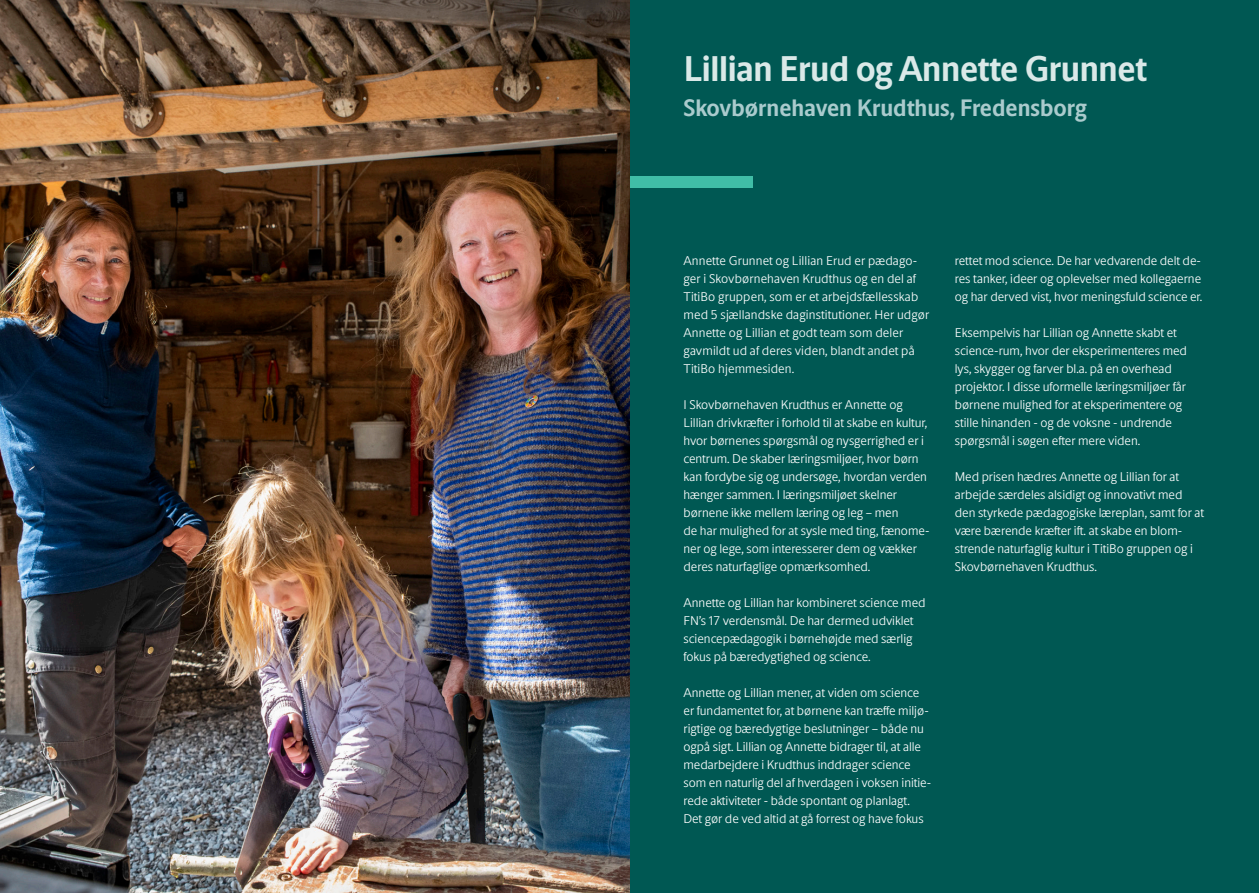
<style>
.page{position:relative;width:1259px;height:893px;background:#fff}
.page>*{position:absolute;margin:0;border:0;box-sizing:border-box;transform-origin:0 0}
.Header_-_Name{font:700 36px "Novo Apply Sans";letter-spacing:-.01em;color:#dae9e8}
.Header_-_sub{font:700 24px "Novo Apply Sans";color:#aacbcd}
.bread{font:300 12.75px/18px "Novo Apply Sans";color:#fff}
</style>
<div class="page">
<div style="left:629px;top:0;width:630px;height:893px;background:#005853"></div>
<div style="left:629px;top:176px;width:124px;height:11px;background:#40bda7"></div>
<img style="left:0;top:0;width:629px;height:893px">
<p class="Header_-_Name" style="left:683px;top:43px;width:465px">Lillian Erud og Annette Grunnet</p>
<p class="Header_-_sub" style="left:683px;top:90px;width:405px">Skovbørnehaven Krudthus, Fredensborg</p>
<p class="bread" style="left:683px;top:251px;width:247px">Annette Grunnet og Lillian Erud er pædago&shy;ger i Skovbørnehaven Krudthus og en del af TitiBo gruppen, som er et arbejdsfællesskab med 5 sjællandske daginstitutioner. Her udgør Annette og Lillian et godt team som deler gavmildt ud af deres viden, blandt andet på TitiBo hjemmesiden.</p>
<p class="bread" style="left:683px;top:395px;width:245px">I Skovbørnehaven Krudthus er Annette og Lillian drivkræfter i forhold til at skabe en kultur, hvor børnenes spørgsmål og nysgerrighed er i centrum. De skaber læringsmiljøer, hvor børn kan fordybe sig og undersøge, hvordan verden hænger sammen. I læringsmiljøet skelner børnene ikke mellem læring og leg – men</p>
<p class="bread" style="left:683px;top:521px;width:247px">de har mulighed for at sysle med ting, fænome&shy;ner og lege, som interesserer dem og vækker deres naturfaglige opmærksomhed.</p>
<p class="bread" style="left:683px;top:593px;width:244px">Annette og Lillian har kombineret science med FN’s 17 verdensmål. De har dermed udviklet sciencepædagogik i børnehøjde med særlig fokus på bæredygtighed og science.</p>
<p class="bread" style="left:683px;top:683px;width:247px">Annette og Lillian mener, at viden om science er fundamentet for, at børnene kan træffe miljø-</p>
<p class="bread" style="left:683px;top:719px;width:249px">rigtige og bæredygtige beslutninger – både nu ogpå sigt. Lillian og Annette bidrager til, at alle medarbejdere i Krudthus inddrager science som en naturlig del af hverdagen i voksen initie&shy;rede aktiviteter - både spontant og planlagt.<br>Det gør de ved altid at gå forrest og have fokus</p>
<p class="bread" style="left:955px;top:251px;width:249px;text-align:justify">rettet mod science. De har vedvarende delt de&shy;res tanker, ideer og oplevelser med kollegaerne og har derved vist, hvor meningsfuld science er.</p>
<p class="bread" style="left:955px;top:323px;width:234px">Eksempelvis har Lillian og Annette skabt et science-rum, hvor der eksperimenteres med lys, skygger og farver bl.a. på en overhead projektor. I disse uformelle læringsmiljøer får børnene mulighed for at eksperimentere og stille hinanden - og de voksne - undrende spørgsmål i søgen efter mere viden.</p>
<p class="bread" style="left:955px;top:467px;width:251px">Med prisen hædres Annette og Lillian for at arbejde særdeles alsidigt og innovativt med den styrkede pædagogiske læreplan, samt for at være bærende kræfter ift. at skabe en blom&shy;strende naturfaglig kultur i TitiBo gruppen og i Skovbørnehaven Krudthus.</p>
</div>
